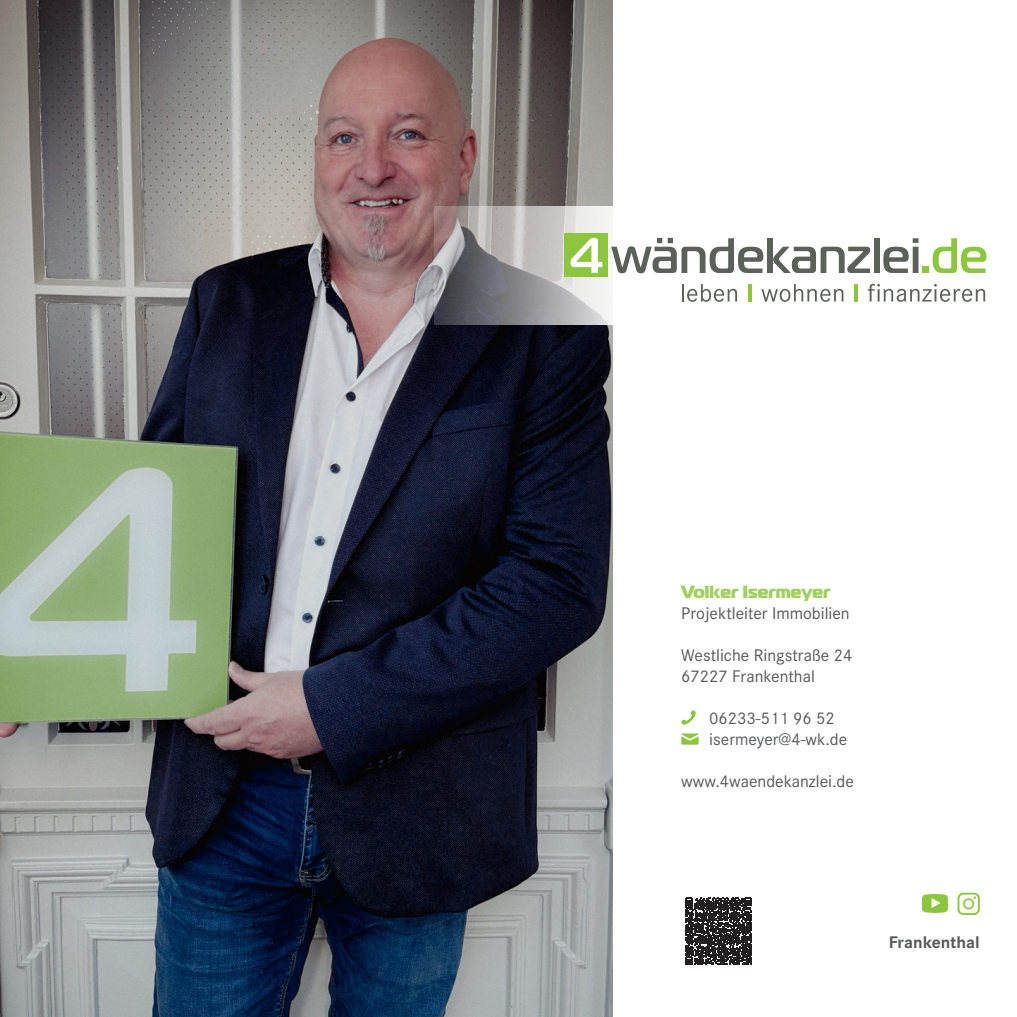
<style>
.page{position:relative;width:1017px;height:1017px;background:#fff}
.page>*{position:absolute;margin:0;border:0;box-sizing:border-box;transform-origin:0 0}
.t1{font:17.5px/21px "Corporate S Pro";color:#57585a}
.t2{font:17.5px "Magistral Black C";color:#a1cf62}
.t3{font:700 17.5px "Corporate S Pro";color:#57585a}
</style>
<div class="page">
<img style="left:0;top:0;width:613px;height:1017px">
<svg style="left:434px;top:206px;width:228px;height:118px"></svg>
<div style="left:564px;top:233px;width:44px;height:44px;background:#8bc63e"></div>
<svg style="left:570px;top:238px;width:32px;height:35px"></svg>
<svg style="left:611px;top:238px;width:152px;height:35px"></svg>
<div style="left:767px;top:238px;width:6px;height:35px;background:#5b6159"></div>
<svg style="left:773px;top:247px;width:97px;height:26px"></svg>
<div style="left:874px;top:238px;width:6px;height:35px;background:#5b6159"></div>
<svg style="left:883px;top:238px;width:35px;height:35px"></svg>
<div style="left:922px;top:267px;width:7px;height:6px;background:#8bc63e"></div>
<svg style="left:933px;top:238px;width:53px;height:35px"></svg>
<svg style="left:682px;top:284px;width:55px;height:18px"></svg>
<hr style="left:748px;top:284px;width:4px;height:18px;background:#8bc63e">
<svg style="left:761px;top:284px;width:82px;height:18px"></svg>
<hr style="left:855px;top:284px;width:3px;height:18px;background:#8bc63e">
<svg style="left:868px;top:284px;width:117px;height:18px"></svg>
<svg style="left:681px;top:710px;width:15px;height:15px"></svg>
<svg style="left:681px;top:733px;width:18px;height:12px"></svg>
<svg style="left:922px;top:894px;width:26px;height:19px"></svg>
<svg style="left:957px;top:893px;width:23px;height:22px"></svg>
<svg style="left:685px;top:898px;width:67px;height:67px;background:#423e3f"></svg>
<p class="t2" style="left:681px;top:580px;width:151px">Volker Isermeyer</p>
<p class="t1" style="left:681px;top:601px;width:170px">Projektleiter Immobilien</p>
<p class="t1" style="left:681px;top:643px;width:173px">Westliche Ringstraße 24</p>
<p class="t1" style="left:681px;top:664px;width:135px">67227 Frankenthal</p>
<p class="t1" style="left:709px;top:706px;width:139px">06233-511 96 52 isermeyer@4-wk.de</p>
<p class="t1" style="left:681px;top:769px;width:174px">www.4waendekanzlei.de</p>
<p class="t3" style="left:889px;top:928px;width:92px">Frankenthal</p>
</div>
